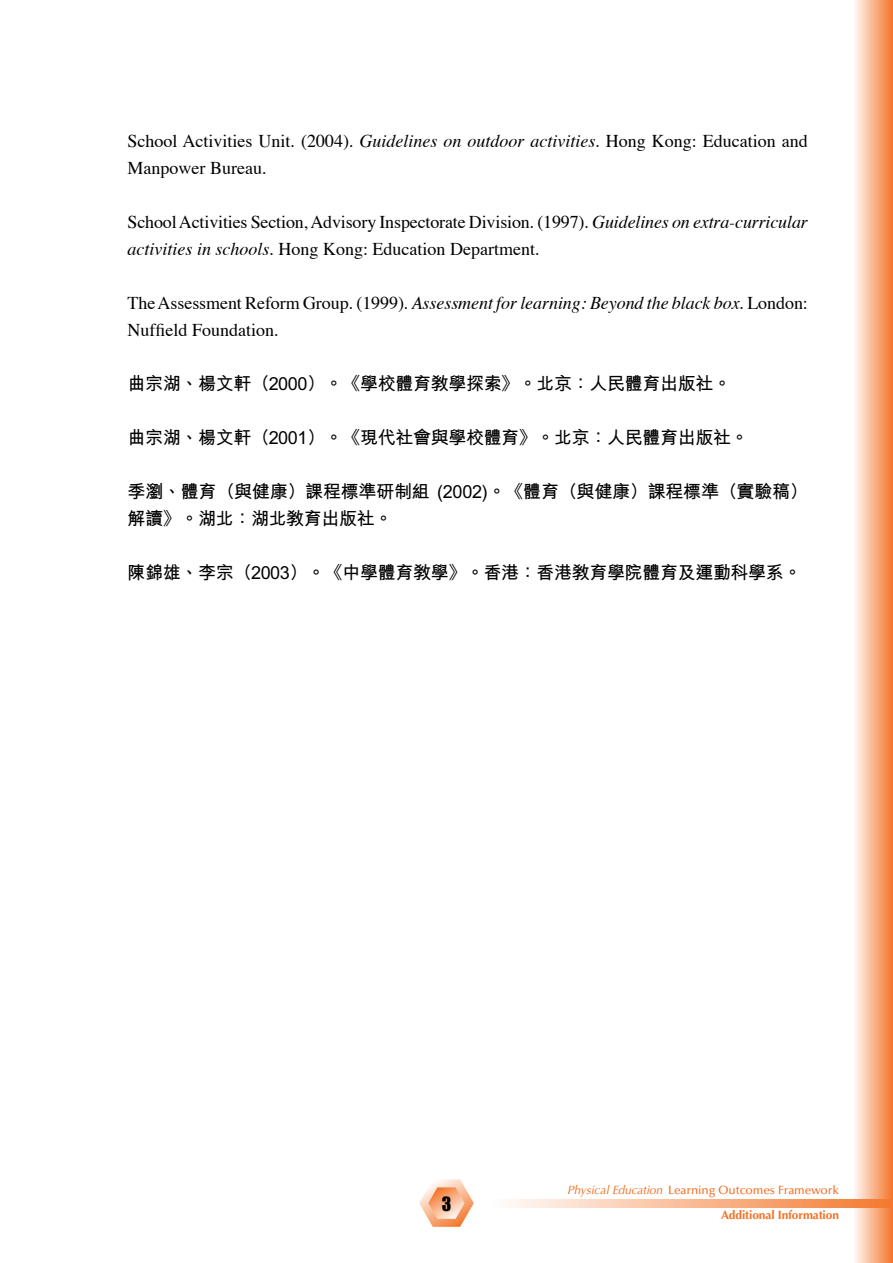
<style>
.page{position:relative;width:893px;height:1263px;background:#fff}
.page>*{position:absolute;margin:0;border:0;box-sizing:border-box;transform-origin:0 0}
.t1{font:18px/27px "Times";color:#000}
.t2{font:700 18px/27px "M Hei";letter-spacing:-.02em;color:#000}
.t3{font:500 12px/24.8px "Optima";letter-spacing:-.01em;color:#f37021;text-align:right}
.s1{font-style:italic}
.s2{font-weight:400;font-style:italic}
.s3{font-weight:700}
</style>
<div class="page">
<div style="left:852px;top:0;width:41px;height:1263px;background:linear-gradient(to right,#fff,#f37428)"></div>
<svg style="left:508px;top:1199px;width:385px;height:8px;background:#f9b790"></svg>
<svg style="left:419px;top:1179px;width:55px;height:48px"></svg>
<p class="t1" style="left:128px;top:128px;width:682px">School Activities Unit. (2004). <span class="s1">Guidelines on outdoor activities</span>. Hong Kong: Education and<br>Manpower Bureau.</p>
<p class="t1" style="left:128px;top:209px;width:682px">School Activities Section, Advisory Inspectorate Division. (1997). <span class="s1">Guidelines on extra-curricular activities in schools</span>. Hong Kong: Education Department.</p>
<p class="t1" style="left:128px;top:290px;width:682px">The Assessment Reform Group. (1999). <span class="s1">Assessment for learning: Beyond the black box</span>. London:<br>Nuffield Foundation.</p>
<p class="t2" style="left:128px;top:370px;width:605px">曲宗湖、楊文軒（2000）。《學校體育教學探索》。北京：人民體育出版社。</p>
<p class="t2" style="left:128px;top:424px;width:623px">曲宗湖、楊文軒（2001）。《現代社會與學校體育》。北京：人民體育出版社。</p>
<p class="t2" style="left:128px;top:478px;width:682px">季瀏、體育（與健康）課程標準研制組 (2002)。《體育（與健康）課程標準（實驗稿）解讀》。湖北：湖北教育出版社。</p>
<p class="t2" style="left:128px;top:559px;width:675px">陳錦雄、李宗（2003）。《中學體育教學》。香港：香港教育學院體育及運動科學系。</p>
<p class="t3" style="left:567px;top:1178px;width:273px"><span class="s2">Physical Education</span> Learning Outcomes Framework<br><span class="s3">Additional Information</span></p>
</div>
